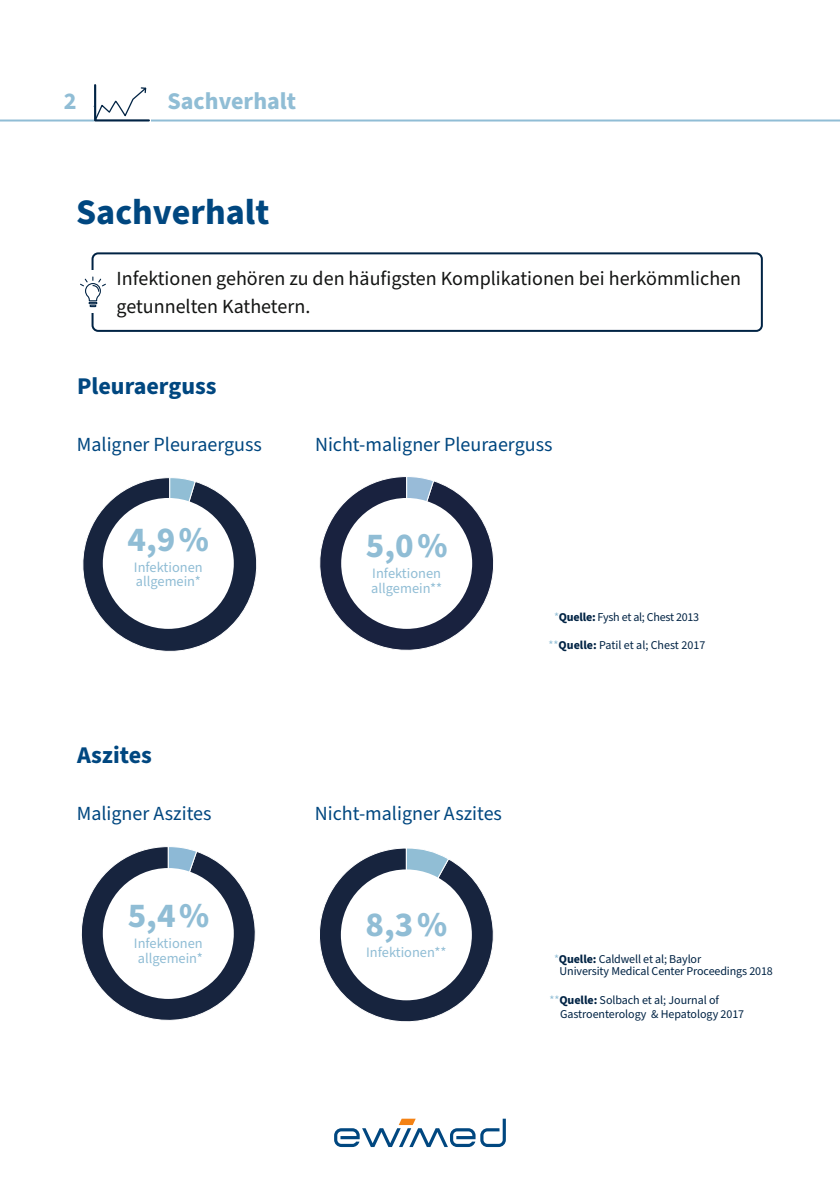
<style>
.page{position:relative;width:840px;height:1191px;background:#fff}
.page>*{position:absolute;margin:0;border:0;box-sizing:border-box;transform-origin:0 0}
.t1{font:700 36px "Source Sans Pro";color:#004780}
.t2{font:700 35px "Source Sans Pro";color:#90bdd5}
.t3{font:700 24px "Source Sans Pro";color:#004780}
.t4{font:700 24px "Source Sans Pro";color:#90bdd5}
.t5{font:20px/28.4px "Source Sans Pro";color:#131413}
.t6{font:20px "Source Sans Pro";color:#004780}
.t7{font:14.4px/14.4px "Source Sans Pro";color:#90bdd5}
.t8{font:12px/12px "Source Sans Pro";letter-spacing:-.01em;color:#002344}
.s1{color:#90bdd5}
.s2{font-weight:700}
</style>
<div class="page">
<svg style="left:334px;top:1118px;width:171px;height:29px"></svg>
<hr style="left:0;top:119px;width:839px;height:2px;background:#90bdd5">
<svg style="left:94px;top:84px;width:56px;height:38px"></svg>
<div style="left:91px;top:252px;width:671px;height:80px;border:2px solid #002344;border-radius:6px"></div>
<div style="left:77px;top:270px;width:31px;height:43px;background:#fff"></div>
<svg style="left:80px;top:277px;width:26px;height:30px"></svg>
<svg style="left:319px;top:476px;width:175px;height:175px"></svg>
<div style="left:341px;top:498px;width:131px;height:131px;background:#fff;border-radius:50%"></div>
<svg style="left:81px;top:846px;width:175px;height:175px"></svg>
<div style="left:103px;top:868px;width:131px;height:131px;background:#fff;border-radius:50%"></div>
<svg style="left:319px;top:848px;width:175px;height:174px"></svg>
<div style="left:340px;top:869px;width:131px;height:131px;background:#fff;border-radius:50%"></div>
<svg style="left:82px;top:477px;width:175px;height:175px"></svg>
<div style="left:103px;top:498px;width:131px;height:131px;background:#fff;border-radius:50%"></div>
<h3 class="t4" style="left:64px;top:85px;width:14px">2</h3>
<h3 class="t4" style="left:167px;top:85px;width:130px">Sachverhalt</h3>
<h1 class="t1" style="left:76px;top:188px;width:194px">Sachverhalt</h1>
<h3 class="t5" style="left:116px;top:264px;width:625px">Infektionen gehören zu den häufigsten Komplikationen bei herkömmlichen getunnelten Kathetern.</h3>
<h3 class="t3" style="left:77px;top:370px;width:141px">Pleuraerguss</h3>
<h3 class="t6" style="left:77px;top:431px;width:186px">Maligner Pleuraerguss</h3>
<h3 class="t6" style="left:315px;top:431px;width:239px">Nicht-maligner Pleuraerguss</h3>
<h2 class="t2" style="left:127px;top:515px;width:83px">4,9 %</h2>
<p class="t7" style="left:134px;top:560px;width:70px">Infektionen allgemein*</p>
<h3 class="t3" style="left:77px;top:738px;width:76px">Aszites</h3>
<h3 class="t6" style="left:77px;top:799px;width:136px">Maligner Aszites</h3>
<h2 class="t2" style="left:128px;top:891px;width:83px">5,4 %</h2>
<p class="t7" style="left:134px;top:936px;width:70px">Infektionen allgemein*</p>
<h2 class="t2" style="left:366px;top:521px;width:83px">5,0 %</h2>
<p class="t7" style="left:371px;top:566px;width:72px">Infektionen allgemein**</p>
<p class="t8" style="left:553px;top:611px;width:147px"><span class="s1">*</span><span class="s2">Quelle:</span> Fysh et al; Chest 2013</p>
<p class="t8" style="left:548px;top:640px;width:158px"><span class="s1">**</span><span class="s2">Quelle:</span> Patil et al; Chest 2017</p>
<h3 class="t6" style="left:315px;top:799px;width:188px">Nicht-maligner Aszites</h3>
<h2 class="t2" style="left:365px;top:900px;width:83px">8,3 %</h2>
<p class="t7" style="left:366px;top:945px;width:82px">Infektionen**</p>
<p class="t8" style="left:559px;top:953px;width:215px;text-indent:-6px"><span class="s1">*</span><span class="s2">Quelle:</span> Caldwell et al; Baylor<br>University Medical Center Proceedings 2018</p>
<p class="t8" style="left:560px;top:992px;width:185px;line-height:14.4px;text-indent:-11px"><span class="s1">**</span><span class="s2">Quelle:</span> Solbach et al; Journal of<br>Gastroenterology &amp; Hepatology 2017</p>
</div>
